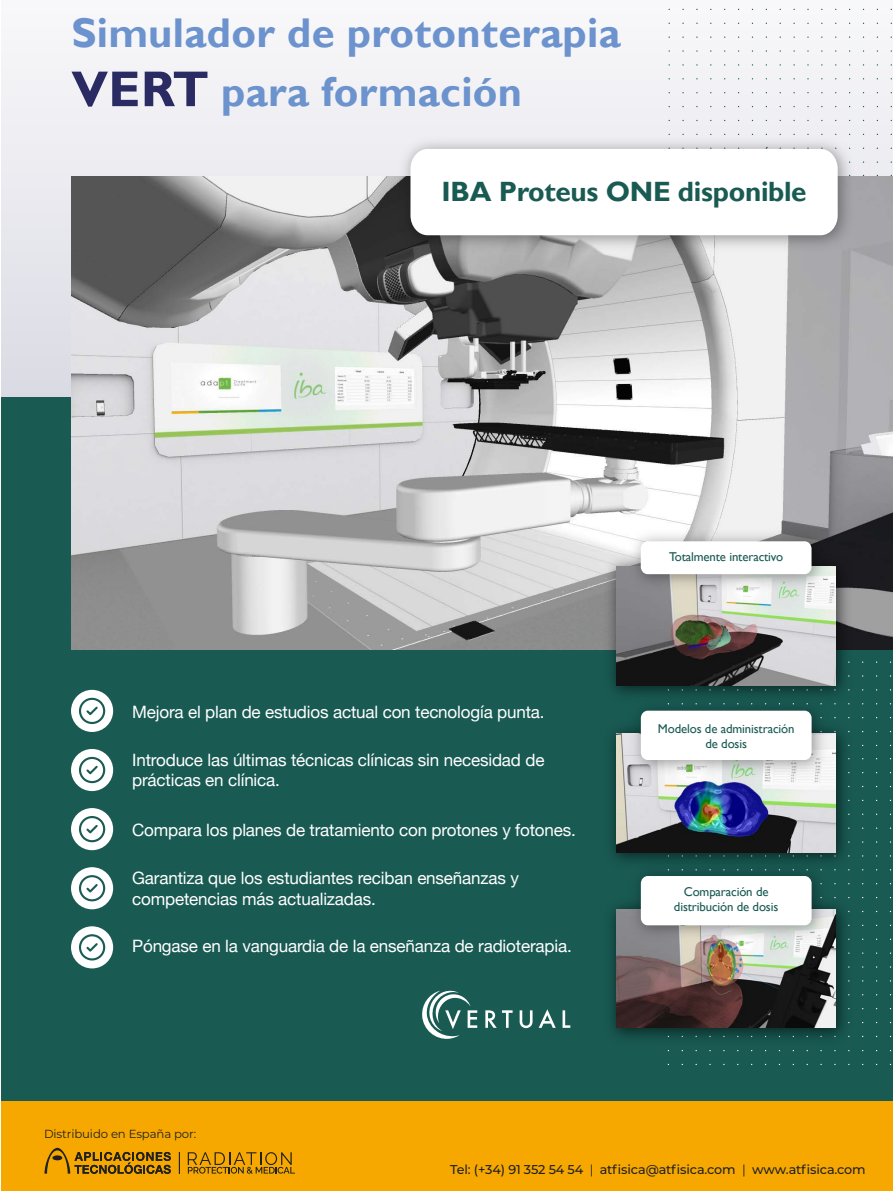
<style>
.page{position:relative;width:893px;height:1191px;background:#fff}
.page>*{position:absolute;margin:0;border:0;box-sizing:border-box;transform-origin:0 0}
.t1{font:700 41.55px/58.8px "Gill Sans";letter-spacing:.01em;color:#6c93cd}
.t2{font:700 27.9px "Gill Sans";letter-spacing:-.01em;color:#195a53}
.t3{font:17.1px/20.4px "Helvetica Neue";letter-spacing:-.01em;color:#fff}
.t4{font:12.75px/15.3px "Gill Sans";letter-spacing:-.01em;color:#195a53;text-align:center}
.t5{font:500 12.75px "Montserrat";letter-spacing:-.01em;color:#212121}
.t6{font:11.7px "Montserrat";letter-spacing:-.01em;color:#212121}
.s1{font-size:50.55px;color:#2a2b63}
.s2{font-weight:400}
</style>
<div class="page">
<div style="left:1px;top:396px;width:892px;height:795px;background:#195a53"></div>
<div style="left:1px;top:0;width:892px;height:396px;background:linear-gradient(to bottom,#f8f8fa,#dbdbe4)"></div>
<img style="left:71px;top:176px;width:822px;height:473px">
<img style="left:599px;top:548px;width:259px;height:157px">
<img style="left:617px;top:566px;width:219px;height:119px">
<img style="left:623px;top:524px;width:210px;height:72px">
<div style="left:641px;top:541px;width:170px;height:33px;background:#fff;border-radius:7px"></div>
<img style="left:611px;top:897px;width:239px;height:141px">
<img style="left:611px;top:717px;width:239px;height:154px">
<div style="left:71px;top:690px;width:42px;height:42px;background:#fff;border-radius:50%"></div>
<div style="left:79px;top:698px;width:26px;height:26px;border:2px solid #1a5b53;border-radius:50%"></div>
<svg style="left:86px;top:706px;width:12px;height:10px"></svg>
<div style="left:71px;top:749px;width:42px;height:42px;background:#fff;border-radius:50%"></div>
<div style="left:79px;top:757px;width:26px;height:26px;border:2px solid #1a5b53;border-radius:50%"></div>
<svg style="left:86px;top:765px;width:12px;height:10px"></svg>
<div style="left:71px;top:808px;width:42px;height:42px;background:#fff;border-radius:50%"></div>
<div style="left:79px;top:816px;width:26px;height:26px;border:2px solid #1a5b53;border-radius:50%"></div>
<svg style="left:86px;top:825px;width:12px;height:9px"></svg>
<div style="left:71px;top:867px;width:42px;height:42px;background:#fff;border-radius:50%"></div>
<div style="left:79px;top:875px;width:26px;height:26px;border:2px solid #1a5b53;border-radius:50%"></div>
<svg style="left:86px;top:884px;width:12px;height:9px"></svg>
<div style="left:71px;top:926px;width:42px;height:42px;background:#fff;border-radius:50%"></div>
<div style="left:79px;top:934px;width:26px;height:26px;border:2px solid #1a5b53;border-radius:50%"></div>
<svg style="left:86px;top:943px;width:12px;height:9px"></svg>
<img style="left:623px;top:858px;width:210px;height:88px">
<div style="left:641px;top:876px;width:171px;height:50px;background:#fff"></div>
<img style="left:623px;top:693px;width:210px;height:88px">
<div style="left:641px;top:710px;width:171px;height:50px;background:#fff"></div>
<svg style="left:422px;top:990px;width:55px;height:49px"></svg>
<svg style="left:485px;top:1010px;width:28px;height:17px"></svg>
<svg style="left:520px;top:1010px;width:13px;height:18px"></svg>
<svg style="left:539px;top:1009px;width:17px;height:18px"></svg>
<svg style="left:563px;top:1010px;width:7px;height:17px"></svg>
<img style="left:393px;top:132px;width:467px;height:125px">
<svg style="left:410px;top:148px;width:428px;height:87px"></svg>
<div style="left:1px;top:1101px;width:892px;height:90px;background:#f7a800"></div>
<svg style="left:179px;top:1152px;width:1px;height:21px"></svg>
<svg style="left:44px;top:1147px;width:127px;height:26px"></svg>
<svg style="left:188px;top:1152px;width:107px;height:21px"></svg>
<p class="t1" style="left:71px;top:5px;width:551px">Simulador de protonterapia<br><span class="s1">VERT</span> para formación</p>
<p class="t2" style="left:442px;top:174px;width:367px">IBA Proteus ONE disponible</p>
<p class="t3" style="left:132px;top:701px;width:414px">Mejora el plan de estudios actual con tecnología punta.</p>
<p class="t3" style="left:132px;top:749px;width:414px">Introduce las últimas técnicas clínicas sin necesidad de prácticas en clínica.</p>
<p class="t3" style="left:132px;top:819px;width:445px">Compara los planes de tratamiento con protones y fotones.</p>
<p class="t3" style="left:132px;top:867px;width:388px">Garantiza que los estudiantes reciban enseñanzas y competencias más actualizadas.</p>
<p class="t3" style="left:132px;top:935px;width:441px">Póngase en la vanguardia de la enseñanza de radioterapia.</p>
<p class="t6" style="left:44px;top:1126px;width:154px">Distribuido en España por:</p>
<p class="t4" style="left:669px;top:549px;width:116px">Totalmente interactivo</p>
<p class="t4" style="left:658px;top:721px;width:138px">Modelos de administración de dosis</p>
<p class="t4" style="left:674px;top:884px;width:106px">Comparación de distribución de dosis</p>
<p class="t5" style="left:450px;top:1160px;width:417px">Tel: (+34) 91 352 54 54 <span class="s2">|</span> atfisica@atfisica.com <span class="s2">|</span> www.atfisica.com</p>
</div>
